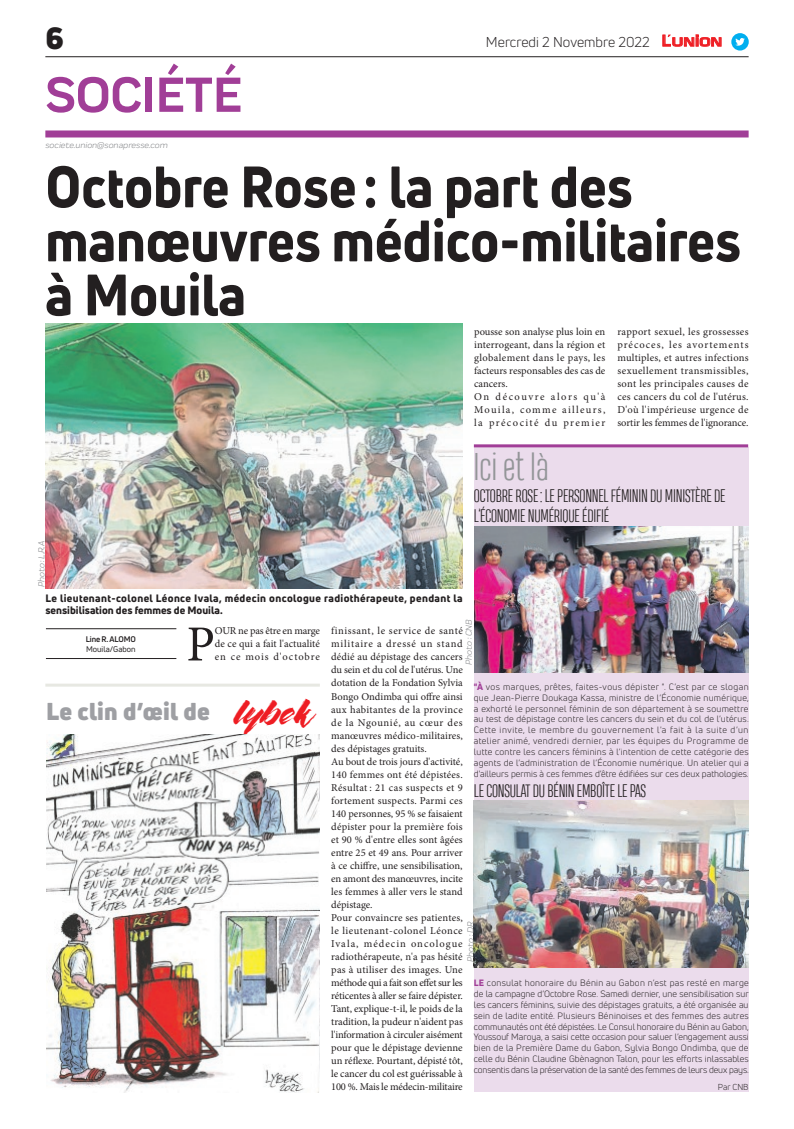
<style>
.page{position:relative;width:794px;height:1129px;background:#fff}
.page>*{position:absolute;margin:0;border:0;box-sizing:border-box;transform-origin:0 0}
.t1{font:800 57px/54px "Uni Neue";color:#231f20;scale:.92 1}
.t2{font:700 51px "Praktika";color:#a13e97}
.t3{font:50.5px "Minion Pro";color:#231f20}
.t4{font:300 36px "Heading Compressed Pro";color:#939598}
.t5{font:900 30px "Uni Neue";color:#231f20}
.t6{font:900 23.9px "Uni Neue";letter-spacing:.01em;color:#9e9fa3}
.t7{font:300 17px/20.4px "Heading Compressed Pro";letter-spacing:-.01em;color:#231f20}
.t8{font:14px "Uni Neue";color:#231f20}
.t9{font:10.5px/13px "Minion Pro";letter-spacing:.005em;color:#231f20;text-align:justify}
.t10{font:800 10.5px/12.6px "Uni Neue";letter-spacing:.035em;color:#231f20}
.t11{font:9px/10.8px "Uni Neue";letter-spacing:-.01em;color:#231f20;text-align:justify}
.t12{font:italic 9px "Praktika";color:#818386}
.t13{font:8.5px "Uni Neue";color:#231f20}
.t14{font:8px "Uni Neue";color:#231f20}
.t15{font:700 8px "Uni Neue";letter-spacing:-.02em;color:#231f20}
.s1{font-family:"Eurostile";font-weight:600;font-size:14.9px;color:#ee1d23}
.s2{font-family:"Eurostile";font-weight:600;font-size:11.4px;color:#ee1d23}
.s3{font-family:"The Flower City";font-weight:400;font-size:37.7px;color:#ee1d23}
.s4{font-weight:800;color:#a13e97}
</style>
<div class="page">
<hr style="left:45px;top:56px;width:703px;height:1px;background:#231f20">
<div style="left:45px;top:130px;width:703px;height:7px;background:#a13e97"></div>
<svg style="left:662px;top:34px;width:60px;height:13px"></svg>
<div style="left:731px;top:33px;width:17px;height:18px;background:#00aeef;border-radius:50%"></div>
<svg style="left:735px;top:38px;width:10px;height:8px"></svg>
<div style="left:474px;top:447px;width:274px;height:644px;background:#ebdcec"></div>
<hr style="left:45px;top:683px;width:275px;height:3px;background:#e7e8e2">
<img style="left:46px;top:734px;width:274px;height:357px">
<img style="left:474px;top:526px;width:274px;height:146px">
<img style="left:474px;top:800px;width:274px;height:167px">
<hr style="left:474px;top:444px;width:274px;height:3px;background:#a13e97">
<hr style="left:46px;top:658px;width:130px;height:1px;background:#231f20">
<hr style="left:46px;top:628px;width:130px;height:1px;background:#231f20">
<img style="left:45px;top:324px;width:418px;height:264px">
<h3 class="t5" style="left:45px;top:17px;width:20px">6</h3>
<h2 class="t2" style="left:45px;top:54px;width:198px">SOCIÉTÉ</h2>
<p class="t12" style="left:45px;top:139px;width:124px">societe.union@sonapresse.com</p>
<h3 class="t8" style="left:486px;top:33px;width:237px">Mercredi 2 Novembre 2022 <span class="s1">L</span><span class="s2">UNION</span></h3>
<h1 class="t1" style="left:45px;top:159px;width:757px">Octobre Rose: la part des manœuvres médico-militaires à Mouila</h1>
<p class="t9" style="left:474px;top:325px;width:133px;text-align:left">pousse son analyse plus loin en interrogeant, dans la région et globalement dans le pays, les facteurs responsables des cas de cancers.<br>On découvre alors qu'à<br>Mouila, comme ailleurs, la précocité du premier</p>
<p class="t9" style="left:617px;top:325px;width:133px">rapport sexuel, les grossesses précoces, les avortements multiples, et autres infections sexuellement transmissibles, sont les principales causes de ces cancers du col de l'utérus.<br>D'où l'impérieuse urgence de sortir les femmes de l'ignorance.</p>
<p class="t12" style="left:35px;top:587px;width:48px;rotate:-90deg">Photo : L.R.A</p>
<p class="t10" style="left:45px;top:591px;width:419px">Le lieutenant-colonel Léonce Ivala, médecin oncologue radiothérapeute, pendant la sensibilisation des femmes de Mouila.</p>
<h3 class="t4" style="left:473px;top:446px;width:77px">Ici et là</h3>
<h3 class="t7" style="left:474px;top:487px;width:253px">OCTOBRE ROSE: LE PERSONNEL FÉMININ DU MINISTÈRE DE<br>L’ÉCONOMIE NUMÉRIQUE ÉDIFIÉ</h3>
<p class="t15" style="left:86px;top:633px;width:51px">Line R. ALOMO</p>
<p class="t14" style="left:86px;top:644px;width:51px">Mouila/Gabon</p>
<h3 class="t3" style="left:186px;top:610px;width:30px">P</h3>
<p class="t9" style="left:215px;top:624px;width:107px">OUR ne pas être en marge de ce qui a fait l'actualité en ce mois d'octobre</p>
<h3 class="t6" style="left:46px;top:694px;width:265px">Le clin d’œil de <span class="s3">lybek</span></h3>
<p class="t12" style="left:462px;top:664px;width:47px;rotate:-90deg">Photo : CNB</p>
<p class="t9" style="left:331px;top:624px;width:133px;text-align:left">finissant, le service de santé militaire a dressé un stand dédié au dépistage des cancers du sein et du col de l'utérus. Une dotation de la Fondation Sylvia<br>Bongo Ondimba qui offre ainsi aux habitantes de la province de la Ngounié, au cœur des manœuvres médico-militaires, des dépistages gratuits.<br>Au bout de trois jours d'activité,<br>140 femmes ont été dépistées.<br>Résultat : 21 cas suspects et 9 fortement suspects. Parmi ces<br>140 personnes, 95 % se faisaient dépister pour la première fois et 90 % d'entre elles sont âgées entre 25 et 49 ans. Pour arriver à ce chiffre, une sensibilisation, en amont des manœuvres, incite les femmes à aller vers le stand dépistage.<br>Pour convaincre ses patientes, le lieutenant-colonel Léonce<br>Ivala, médecin oncologue radiothérapeute, n'a pas hésité pas à utiliser des images. Une méthode qui a fait son effet sur les réticentes à aller se faire dépister.<br>Tant, explique-t-il, le poids de la tradition, la pudeur n'aident pas l'information à circuler aisément pour que le dépistage devienne un réflexe. Pourtant, dépisté tôt, le cancer du col est guérissable à<br>100 %. Mais le médecin-militaire</p>
<p class="t11" style="left:474px;top:681px;width:276px"><span class="s4">"À</span> vos marques, prêtes, faites-vous dépister ". C’est par ce slogan que Jean-Pierre Doukaga Kassa, ministre de l’Économie numérique, a exhorté le personnel féminin de son département à se soumettre au test de dépistage contre les cancers du sein et du col de l’utérus.<br>Cette invite, le membre du gouvernement l'a fait à la suite d’un atelier animé, vendredi dernier, par les équipes du Programme de lutte contre les cancers féminins à l’intention de cette catégorie des agents de l’administration de l’Économie numérique. Un atelier qui a d'ailleurs permis à ces femmes d’être édifiées sur ces deux pathologies.</p>
<h3 class="t7" style="left:474px;top:782px;width:174px">LE CONSULAT DU BÉNIN EMBOÎTE LE PAS</h3>
<p class="t12" style="left:464px;top:961px;width:41px;rotate:-90deg">Photo : DR</p>
<p class="t11" style="left:474px;top:977px;width:276px"><span class="s4">LE</span> consulat honoraire du Bénin au Gabon n’est pas resté en marge de la campagne d’Octobre Rose. Samedi dernier, une sensibilisation sur les cancers féminins, suivie des dépistages gratuits, a été organisée au sein de ladite entité. Plusieurs Béninoises et des femmes des autres communautés ont été dépistées. Le Consul honoraire du Bénin au Gabon, Youssouf Maroya, a saisi cette occasion pour saluer l’engagement aussi bien de la Première Dame du Gabon, Sylvia Bongo Ondimba, que de celle du Bénin Claudine Gbènagnon Talon, pour les efforts inlassables consentis dans la préservation de la santé des femmes de leurs deux pays.</p>
<p class="t13" style="left:718px;top:1081px;width:32px">Par CNB</p>
</div>
